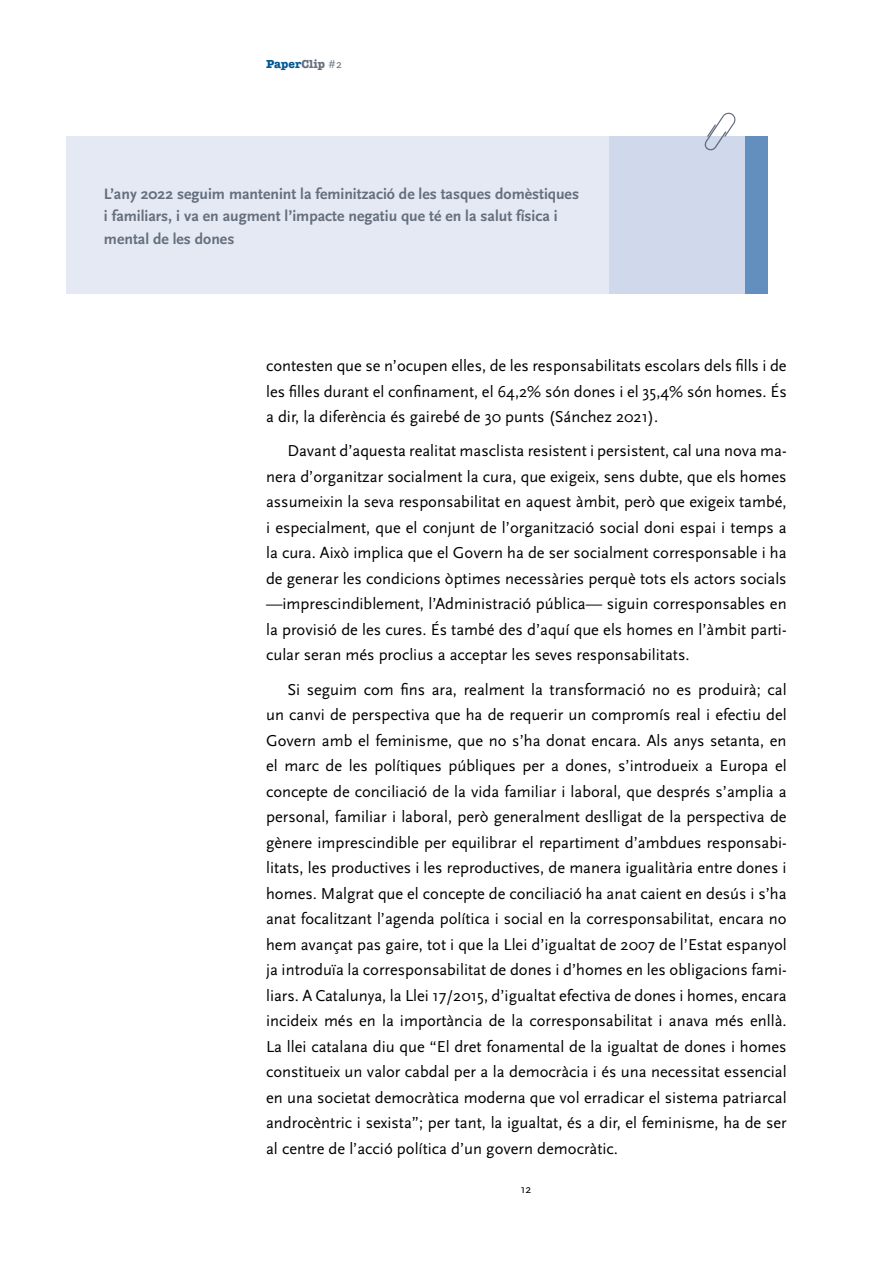
<style>
.page{position:relative;width:893px;height:1263px;background:#fff}
.page>*{position:absolute;margin:0;border:0;box-sizing:border-box;transform-origin:0 0}
.TEXT_ENTRAT{font:16.5px/25.5px "Scala Sans Pro";color:#000;text-align:justify}
.TEXT_PASTILLES_DESTA{font:700 15.75px/22.5px "Scala Sans Pro";color:#656f7d}
.t1{font:700 12px "American Typewriter";color:#005794}
.t2{font:12px "Scala Sans Pro";color:#000}
.s1{color:#656f7d}
.s2{font-family:"Scala Sans Pro";font-weight:400;color:#656f7d}
</style>
<div class="page">
<div style="left:609px;top:137px;width:158px;height:157px;background:#d0d9eb"></div>
<div style="left:66px;top:137px;width:543px;height:157px;background:#e4e9f4"></div>
<svg style="left:704px;top:112px;width:32px;height:39px"></svg>
<div style="left:745px;top:137px;width:22px;height:157px;background:#638fbe"></div>
<p class="t1" style="left:266px;top:53px;width:77px">Paper<span class="s1">Clip</span> <span class="s2">#2</span></p>
<p class="TEXT_PASTILLES_DESTA" style="left:104px;top:182px;width:477px">L’any 2022 seguim mantenint la feminització de les tasques domèstiques i familiars, i va en augment l’impacte negatiu que té en la salut física i mental de les dones</p>
<p class="TEXT_ENTRAT" style="left:266px;top:353px;width:522px">contesten que se n’ocupen elles, de les responsabilitats escolars dels fills i de les filles durant el confinament, el 64,2% són dones i el 35,4% són homes. És a dir, la diferència és gairebé de 30 punts (Sánchez 2021).</p>
<p class="TEXT_ENTRAT" style="left:266px;top:438px;width:522px;text-indent:21px">Davant d’aquesta realitat masclista resistent i persistent, cal una nova ma&shy;nera d’organitzar socialment la cura, que exigeix, sens dubte, que els homes assumeixin la seva responsabilitat en aquest àmbit, però que exigeix també, i especialment, que el conjunt de l’organització social doni espai i temps a la cura. Això implica que el Govern ha de ser socialment corresponsable i ha de generar les condicions òptimes necessàries perquè tots els actors socials —imprescindiblement, l’Administració pública— siguin corresponsables en la provisió de les cures. És també des d’aquí que els homes en l’àmbit parti&shy;cular seran més proclius a acceptar les seves responsabilitats.</p>
<p class="TEXT_ENTRAT" style="left:266px;top:676px;width:522px;text-indent:21px">Si seguim com fins ara, realment la transformació no es produirà; cal un canvi de perspectiva que ha de requerir un compromís real i efectiu del Govern amb el feminisme, que no s’ha donat encara. Als anys setanta, en el marc de les polítiques públiques per a dones, s’introdueix a Europa el concepte de conciliació de la vida familiar i laboral, que després s’amplia a personal, familiar i laboral, però generalment deslligat de la perspectiva de gènere imprescindible per equilibrar el repartiment d’ambdues responsabi&shy;litats, les productives i les reproductives, de manera igualitària entre dones i homes. Malgrat que el concepte de conciliació ha anat caient en desús i s’ha anat focalitzant l’agenda política i social en la corresponsabilitat, encara no hem avançat pas gaire, tot i que la Llei d’igualtat de 2007 de l’Estat espanyol ja introduïa la corresponsabilitat de dones i d’homes en les obligacions fami&shy;liars. A Catalunya, la Llei 17/2015, d’igualtat efectiva de dones i homes, encara incideix més en la importància de la corresponsabilitat i anava més enllà.<br>La llei catalana diu que “El dret fonamental de la igualtat de dones i homes constitueix un valor cabdal per a la democràcia i és una necessitat essencial en una societat democràtica moderna que vol erradicar el sistema patriarcal androcèntric i sexista”; per tant, la igualtat, és a dir, el feminisme, ha de ser al centre de l’acció política d’un govern democràtic.</p>
<p class="t2" style="left:521px;top:1182px;width:12px">12</p>
</div>
